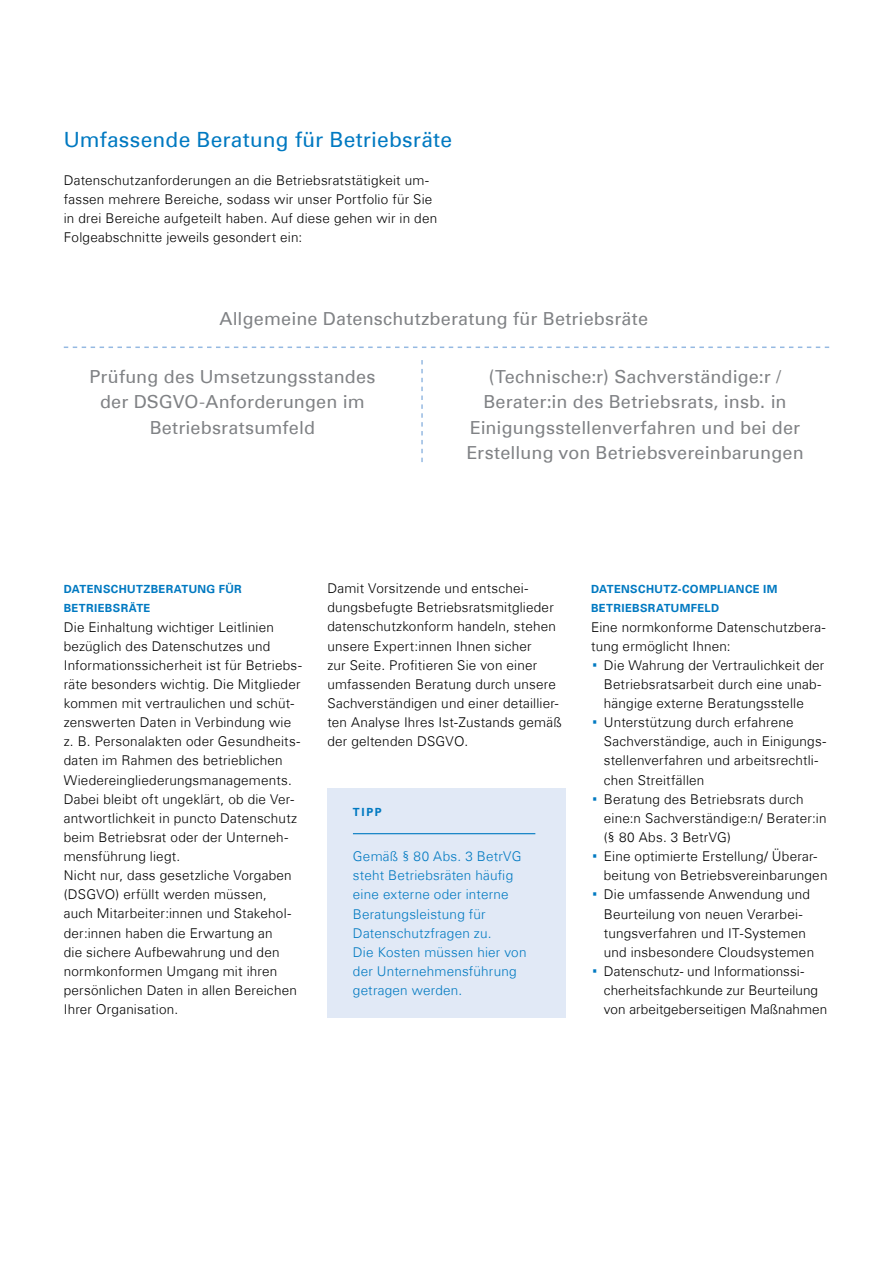
<style>
.page{position:relative;width:893px;height:1263px;background:#fff}
.page>*{position:absolute;margin:0;border:0;box-sizing:border-box;transform-origin:0 0}
.t1{font:21px "Univers Com 55 Roman";letter-spacing:.01em;color:#0079c1}
.t2{font:18px/25.5px "Univers Com 55 Roman";letter-spacing:.01em;color:#808285;text-align:center}
.t3{font:300 13.5px/19.2px "Univers Com 45";letter-spacing:.015em;color:#000}
.t4{font:300 13.5px/19.2px "Univers Com 45";letter-spacing:.015em;color:#0079c1}
.t5{font:700 11.25px/19.2px "Univers Com 65";letter-spacing:.035em;color:#0079c1}
.s1{font-family:"Univers Com 55 Roman";font-weight:400;font-size:27px;color:#0079c1}
</style>
<div class="page">
<svg style="left:64px;top:346px;width:765px;height:2px"></svg>
<svg style="left:421px;top:360px;width:2px;height:102px"></svg>
<div style="left:327px;top:788px;width:239px;height:230px;background:#e1e9f6"></div>
<hr style="left:353px;top:833px;width:182px;height:1px;background:#0079c1">
<h1 class="t1" style="left:64px;top:127px;width:390px">Umfassende Beratung für Betriebsräte</h1>
<p class="t3" style="left:64px;top:171px;width:375px">Datenschutzanforderungen an die Betriebsratstätigkeit um&shy;fassen mehrere Bereiche, sodass wir unser Portfolio für Sie in drei Bereiche aufgeteilt haben. Auf diese gehen wir in den Folgeabschnitte jeweils gesondert ein:</p>
<h2 class="t2" style="left:219px;top:306px;width:430px">Allgemeine Datenschutzberatung für Betriebsräte</h2>
<h2 class="t2" style="left:89px;top:364px;width:288px">Prüfung des Umsetzungsstandes der DSGVO-Anforderungen im<br>Betriebsratsumfeld</h2>
<h2 class="t2" style="left:466px;top:364px;width:339px">(Technische:r) Sachverständige:r / Berater:in des Betriebsrats, insb. in Einigungsstellenverfahren und bei der Erstellung von Betriebsvereinbarungen</h2>
<p class="t5" style="left:64px;top:580px;width:179px">DATENSCHUTZBERATUNG FÜR<br>BETRIEBSRÄTE</p>
<p class="t3" style="left:64px;top:617px;width:239px">Die Einhaltung wichtiger Leitlinien bezüglich des Datenschutzes und Informationssicherheit ist für Betriebs&shy;räte besonders wichtig. Die Mitglieder kommen mit vertraulichen und schüt&shy;zenswerten Daten in Verbindung wie z. B. Personalakten oder Gesundheits&shy;daten im Rahmen des betrieblichen Wiedereingliederungsmanagements.<br>Dabei bleibt oft ungeklärt, ob die Ver&shy;antwortlichkeit in puncto Datenschutz beim Betriebsrat oder der Unterneh&shy;mensführung liegt.<br>Nicht nur, dass gesetzliche Vorgaben (DSGVO) erfüllt werden müssen,<br>auch Mitarbeiter:innen und Stakehol&shy;der:innen haben die Erwartung an<br>die sichere Aufbewahrung und den normkonformen Umgang mit ihren persönlichen Daten in allen Bereichen Ihrer Organisation.</p>
<p class="t3" style="left:327px;top:579px;width:236px">Damit Vorsitzende und entschei&shy;dungsbefugte Betriebsratsmitglieder datenschutzkonform handeln, stehen unsere Expert:innen Ihnen sicher<br>zur Seite. Profitieren Sie von einer umfassenden Beratung durch unsere Sachverständigen und einer detaillier&shy;ten Analyse Ihres Ist-Zustands gemäß der geltenden DSGVO.</p>
<p class="t5" style="left:353px;top:803px;width:30px">TIPP</p>
<p class="t4" style="left:353px;top:847px;width:175px">Gemäß § 80 Abs. 3 BetrVG steht Betriebsräten häufig eine externe oder interne<br>Beratungsleistung für<br>Datenschutzfragen zu.<br>Die Kosten müssen hier von der Unternehmensführung getragen werden.</p>
<p class="t5" style="left:591px;top:580px;width:188px">DATENSCHUTZ-COMPLIANCE IM<br>BETRIEBSRATUMFELD</p>
<p class="t3" style="left:591px;top:617px;width:236px">Eine normkonforme Datenschutzbera-</p>
<p class="t3" style="left:591px;top:636px;width:141px">tung ermöglicht Ihnen:</p>
<p class="t3" style="left:591px;top:655px;width:235px"><span class="s1">·</span> Die Wahrung der Vertraulichkeit der</p>
<p class="t3" style="left:604px;top:674px;width:219px">Betriebsratsarbeit durch eine unab-</p>
<p class="t3" style="left:604px;top:694px;width:202px">hängige externe Beratungsstelle</p>
<p class="t3" style="left:591px;top:713px;width:204px"><span class="s1">·</span> Unterstützung durch erfahrene</p>
<p class="t3" style="left:604px;top:732px;width:224px">Sachverständige, auch in Einigungs-</p>
<p class="t3" style="left:604px;top:751px;width:216px">stellenverfahren und arbeitsrechtli-</p>
<p class="t3" style="left:604px;top:770px;width:102px">chen Streitfällen</p>
<p class="t3" style="left:591px;top:789px;width:214px"><span class="s1">·</span> Beratung des Betriebsrats durch</p>
<p class="t3" style="left:604px;top:808px;width:224px">eine:n Sachverständige:n/ Berater:in</p>
<p class="t3" style="left:604px;top:827px;width:129px">(§ 80 Abs. 3 BetrVG)</p>
<p class="t3" style="left:591px;top:847px;width:228px"><span class="s1">·</span> Eine optimierte Erstellung/ Überar-</p>
<p class="t3" style="left:604px;top:866px;width:225px">beitung von Betriebsvereinbarungen</p>
<p class="t3" style="left:591px;top:885px;width:220px"><span class="s1">·</span> Die umfassende Anwendung und</p>
<p class="t3" style="left:604px;top:904px;width:200px">Beurteilung von neuen Verarbei-</p>
<p class="t3" style="left:604px;top:923px;width:204px">tungsverfahren und IT-Systemen</p>
<p class="t3" style="left:604px;top:942px;width:212px">und insbesondere Cloudsystemen</p>
<p class="t3" style="left:591px;top:961px;width:215px"><span class="s1">·</span> Datenschutz- und Informationssi-</p>
<p class="t3" style="left:604px;top:981px;width:216px">cherheitsfachkunde zur Beurteilung</p>
<p class="t3" style="left:604px;top:1000px;width:225px">von arbeitgeberseitigen Maßnahmen</p>
</div>
